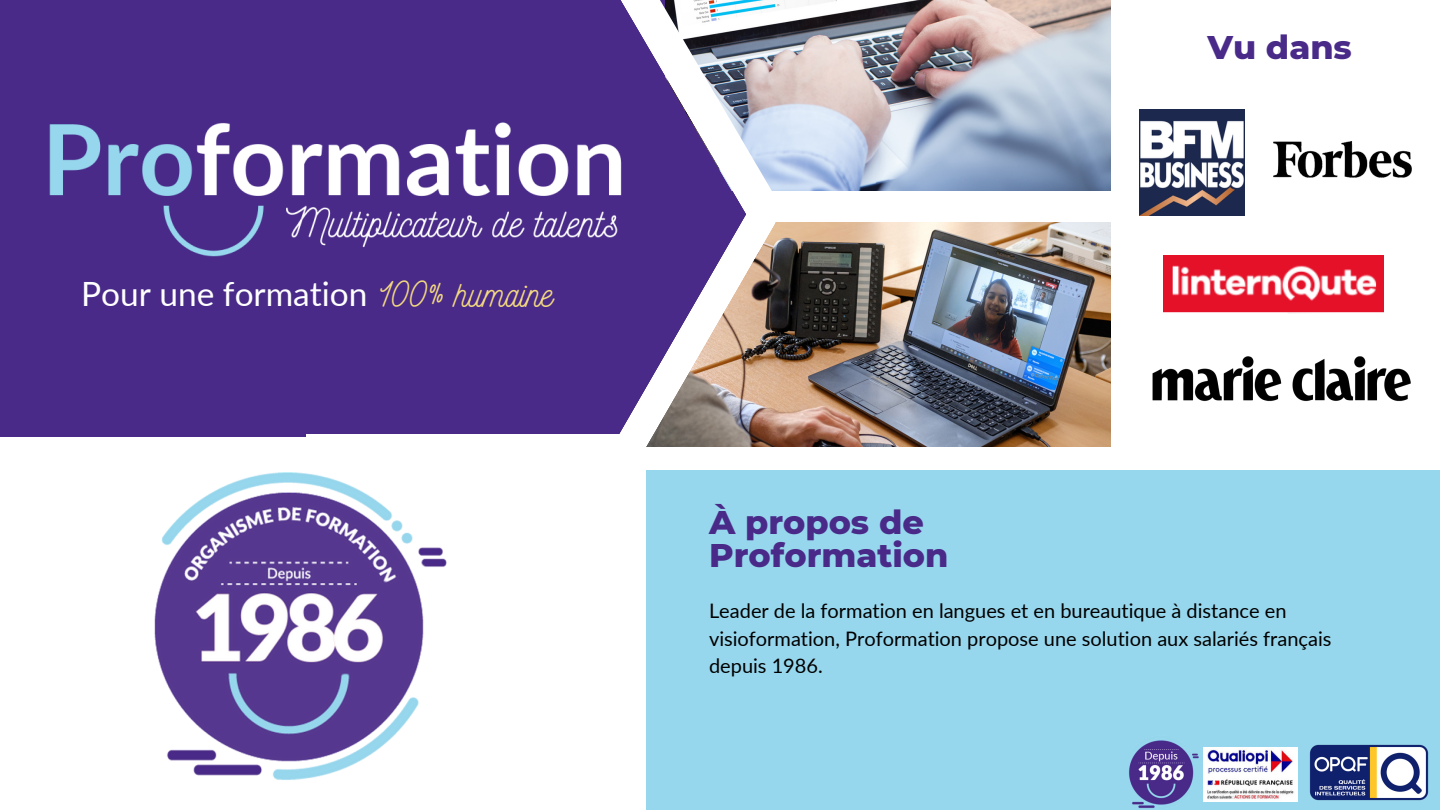
<style>
.page{position:relative;width:1440px;height:810px;background:#fff}
.page>*{position:absolute;margin:0;border:0;box-sizing:border-box;transform-origin:0 0}
.t1{font:800 33.5px/33px "Montserrat";color:#492a88}
.t2{font:33.4px "Lato";color:#fff}
.t3{font:20px/27.8px "Lato";color:#000}
.s1{font-family:"Nickainley";font-size:36.1px;color:#f4d980}
</style>
<div class="page">
<img style="left:776px;top:223px;width:335px;height:223px">
<img style="left:776px;top:0;width:335px;height:190px">
<div style="left:0;top:0;width:621px;height:437px;background:#492a88"></div>
<img style="left:49px;top:122px;width:536px;height:135px">
<div style="left:646px;top:470px;width:794px;height:340px;background:#97d7ed"></div>
<img style="left:1139px;top:110px;width:106px;height:105px">
<img style="left:1274px;top:141px;width:138px;height:37px">
<img style="left:1152px;top:356px;width:259px;height:45px">
<div style="left:306px;top:434px;width:320px;height:33px;background:#fff"></div>
<img style="left:1164px;top:256px;width:219px;height:57px">
<svg style="left:585px;top:0;width:191px;height:447px"></svg>
<img style="left:1309px;top:744px;width:120px;height:56px">
<img style="left:1204px;top:748px;width:94px;height:54px">
<img style="left:154px;top:472px;width:293px;height:308px">
<img style="left:1129px;top:739px;width:70px;height:69px">
<h2 class="t2" style="left:81px;top:273px;width:473px">Pour une formation <span class="s1">100% humaine</span></h2>
<h1 class="t1" style="left:1207px;top:31px;width:146px">Vu dans</h1>
<h1 class="t1" style="left:709px;top:505px;width:241px">À propos de<br>Proformation</h1>
<p class="t3" style="left:709px;top:596px;width:624px">Leader de la formation en langues et en bureautique à distance en visioformation, Proformation propose une solution aux salariés français depuis 1986.</p>
</div>
